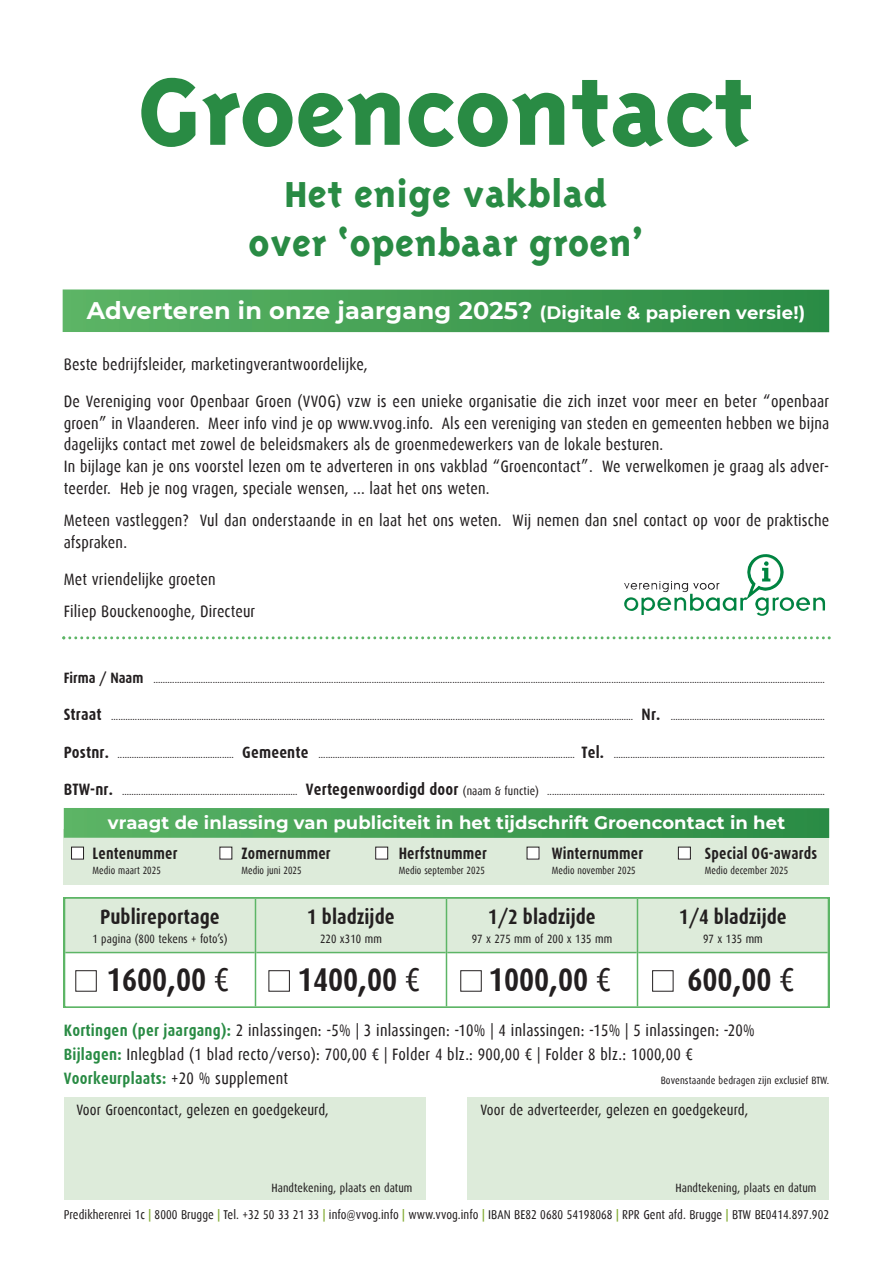
<style>
.page{position:relative;width:893px;height:1263px;background:#fff}
.page>*{position:absolute;margin:0;border:0;box-sizing:border-box;transform-origin:0 0}
.t1{font:800 108px "Triplex";color:#298b44}
.t2{font:800 42px/49.5px "Triplex";letter-spacing:.01em;color:#298b44;text-align:center}
.t3{font:700 33px "Dax Condensed";color:#231f20}
.t4{font:700 24px "Montserrat";letter-spacing:.01em;color:#fff}
.t5{font:700 21px "Dax Condensed";color:#231f20}
.t6{font:700 18px "Montserrat";letter-spacing:.005em;color:#fff}
.t7{font:16.5px/21.8px "Dax Condensed";letter-spacing:.01em;color:#231f20}
.t8{font:700 16.5px "Dax Condensed";letter-spacing:.01em;color:#231f20;scale:.95 1}
.t9{font:15px "Dax Condensed";letter-spacing:.01em;color:#231f20}
.t10{font:12.75px "Dax Condensed";letter-spacing:.005em;color:#231f20}
.t11{font:12px "Dax Condensed";letter-spacing:.01em;color:#231f20}
.t12{font:10.5px "Dax Condensed";letter-spacing:.01em;color:#231f20}
.t13{font:10.5px "Dax Condensed";letter-spacing:.01em;color:#231f20;scale:.95 1}
.s1{font-size:18px}
.s2{font-weight:700;font-size:15px}
.s3{font-weight:700;font-size:16.5px}
.s4{font-size:12px}
.s5{font-weight:400}
.s6{font-weight:700;color:#298b44}
.s7{font-weight:700;color:#87ae3b}
</style>
<div class="page">
<div style="left:64px;top:829px;width:765px;height:55px;background:#ddebda"></div>
<div style="left:64px;top:808px;width:765px;height:30px;background:linear-gradient(to right,#5cb465,#2a8b44)"></div>
<div style="left:72px;top:847px;width:12px;height:12px;background:#fff"></div>
<div style="left:71px;top:847px;width:13px;height:12px;border:1px solid #231f20"></div>
<div style="left:220px;top:847px;width:12px;height:12px;background:#fff"></div>
<div style="left:376px;top:847px;width:12px;height:12px;background:#fff"></div>
<div style="left:375px;top:847px;width:13px;height:12px;border:1px solid #231f20"></div>
<div style="left:527px;top:847px;width:12px;height:12px;background:#fff"></div>
<div style="left:678px;top:847px;width:12px;height:12px;background:#fff"></div>
<div style="left:678px;top:847px;width:13px;height:12px;border:1px solid #231f20"></div>
<svg style="left:64px;top:897px;width:765px;height:111px"></svg>
<hr style="left:255px;top:899px;width:1px;height:107px;background:#5db566">
<hr style="left:446px;top:899px;width:1px;height:107px;background:#5db566">
<hr style="left:637px;top:899px;width:1px;height:107px;background:#5db566">
<hr style="left:65px;top:952px;width:190px;height:1px;background:#5db566">
<hr style="left:256px;top:952px;width:190px;height:1px;background:#5db566">
<hr style="left:447px;top:952px;width:190px;height:1px;background:#5db566">
<hr style="left:638px;top:952px;width:190px;height:1px;background:#5db566">
<div style="left:64px;top:1097px;width:361px;height:102px;background:#ddebda"></div>
<div style="left:468px;top:1097px;width:361px;height:102px;background:#ddebda"></div>
<svg style="left:62px;top:636px;width:769px;height:3px"></svg>
<div style="left:63px;top:289px;width:766px;height:43px;background:linear-gradient(to right,#5cb465,#2a8b44)"></div>
<img style="left:624px;top:554px;width:162px;height:56px">
<div style="left:76px;top:971px;width:20px;height:20px;background:#fff"></div>
<div style="left:75px;top:970px;width:22px;height:21px;border:1px solid #231f20"></div>
<div style="left:269px;top:971px;width:20px;height:20px;background:#fff"></div>
<div style="left:268px;top:970px;width:22px;height:21px;border:1px solid #231f20"></div>
<div style="left:461px;top:971px;width:20px;height:20px;background:#fff"></div>
<div style="left:460px;top:970px;width:22px;height:21px;border:1px solid #231f20"></div>
<div style="left:653px;top:971px;width:20px;height:20px;background:#fff"></div>
<div style="left:652px;top:970px;width:21px;height:21px;border:1px solid #231f20"></div>
<h1 class="t1" style="left:138px;top:64px;width:617px">Groencontact</h1>
<h2 class="t2" style="left:249px;top:171px;width:396px">Het enige vakblad over ‘openbaar groen’</h2>
<h3 class="t4" style="left:87px;top:296px;width:720px">Adverteren in onze jaargang 2025? <span class="s1">(Digitale &amp; papieren versie!)</span></h3>
<h3 class="t7" style="left:64px;top:355px;width:305px">Beste bedrijfsleider, marketingverantwoordelijke,</h3>
<p class="t7" style="left:64px;top:391px;width:767px">De Vereniging voor Openbaar Groen (VVOG) vzw is een unieke organisatie die zich inzet voor meer en beter “openbaar groen” in Vlaanderen. Meer info vind je op www.vvog.info. Als een vereniging van steden en gemeenten hebben we bijna dagelijks contact met zowel de beleidsmakers als de groenmedewerkers van de lokale besturen.<br>In bijlage kan je ons voorstel lezen om te adverteren in ons vakblad “Groencontact”. We verwelkomen je graag als adver&shy;teerder. Heb je nog vragen, speciale wensen, ... laat het ons weten.</p>
<h3 class="t7" style="left:64px;top:511px;width:767px">Meteen vastleggen? Vul dan onderstaande in en laat het ons weten. Wij nemen dan snel contact op voor de praktische afsprake n.</h3>
<h3 class="t7" style="left:64px;top:564px;width:193px;line-height:32.2px">Met vriendelijke groeten<br>Filiep Bouckenooghe, Directeur</h3>
<p class="t12" style="left:64px;top:673px;width:763px"><span class="s2">Firma / Naam</span> ...........................................................................................................................................................................................................................................................................................</p>
<p class="t12" style="left:64px;top:711px;width:763px"><span class="s3">Straat</span> ............................................................................................................................................................................................................................ <span class="s3">Nr.</span> .................................................................</p>
<p class="t12" style="left:64px;top:748px;width:763px"><span class="s3">Postnr.</span> ................................................. <span class="s3">Gemeente</span> ............................................................................................................ <span class="s3">Tel.</span> .........................................................................................</p>
<p class="t12" style="left:64px;top:786px;width:763px"><span class="s3">BTW-nr.</span> .......................................................................... <span class="s3">Vertegenwoordigd door</span> <span class="s4">(naam &amp; functie)</span> .....................................................................................................................</p>
<h3 class="t6" style="left:108px;top:811px;width:679px">vraagt de inlassing van publiciteit in het tijdschrift Groencontact in het</h3>
<h3 class="t8" style="left:93px;top:844px;width:91px">Lentenummer</h3>
<h3 class="t8" style="left:241px;top:844px;width:96px">Zomernummer</h3>
<h3 class="t8" style="left:399px;top:844px;width:94px">Herfstnummer</h3>
<h3 class="t8" style="left:552px;top:844px;width:98px">Winternummer</h3>
<h3 class="t8" style="left:705px;top:844px;width:120px">Special OG-awards</h3>
<p class="t13" style="left:93px;top:865px;width:73px">Medio maart 2025</p>
<p class="t13" style="left:241px;top:865px;width:65px">Medio juni 2025</p>
<p class="t13" style="left:399px;top:865px;width:92px">Medio september 2025</p>
<p class="t13" style="left:552px;top:865px;width:90px">Medio november 2025</p>
<p class="t13" style="left:705px;top:865px;width:89px">Medio december 2025</p>
<h3 class="t5" style="left:100px;top:905px;width:121px">Publireportage</h3>
<p class="t11" style="left:92px;top:933px;width:137px">1 pagina (800 tekens + foto’s)</p>
<h3 class="t5" style="left:488px;top:905px;width:109px">1/2 bladzijde</h3>
<p class="t11" style="left:472px;top:933px;width:142px">97 x 275 mm of 200 x 135 mm</p>
<h3 class="t5" style="left:679px;top:905px;width:109px">1/4 bladzijde</h3>
<p class="t11" style="left:703px;top:933px;width:61px">97 x 135 mm</p>
<h3 class="t5" style="left:307px;top:905px;width:89px">1 bladzijde</h3>
<p class="t11" style="left:320px;top:933px;width:63px">220 x310 mm</p>
<h3 class="t3" style="left:107px;top:961px;width:124px">1600,00 <span class="s5">€</span></h3>
<h3 class="t3" style="left:298px;top:961px;width:124px">1400,00 <span class="s5">€</span></h3>
<h3 class="t3" style="left:489px;top:961px;width:124px">1000,00 <span class="s5">€</span></h3>
<h3 class="t3" style="left:687px;top:961px;width:108px">600,00 <span class="s5">€</span></h3>
<p class="t7" style="left:64px;top:1019px;width:693px;line-height:24px"><span class="s6">Kortingen (per jaargang):</span> 2 inlassingen: -5% | 3 inlassingen: -10% | 4 inlassingen: -15% | 5 inlassingen: -20%<br><span class="s6">Bijlagen:</span> Inlegblad (1 blad recto/verso): 700,00 € | Folder 4 blz.: 900,00 € | Folder 8 blz.: 1000,00 €<br><span class="s6">Voorkeurplaats:</span> +20 % supplement</p>
<p class="t12" style="left:661px;top:1075px;width:170px">Bovenstaande bedragen zijn exclusief BTW.</p>
<h3 class="t9" style="left:77px;top:1102px;width:254px">Voor Groencontact, gelezen en goedgekeurd,</h3>
<h3 class="t9" style="left:480px;top:1102px;width:269px">Voor de adverteerder, gelezen en goedgekeurd,</h3>
<p class="t11" style="left:271px;top:1181px;width:143px">Handtekening, plaats en datum</p>
<p class="t11" style="left:675px;top:1181px;width:143px">Handtekening, plaats en datum</p>
<p class="t10" style="left:64px;top:1208px;width:767px">Predikherenrei 1c <span class="s7">|</span> 8000 Brugge <span class="s7">|</span> Tel. +32 50 33 21 33 <span class="s7">|</span> info@vvog.info <span class="s7">|</span> www.vvog.info <span class="s7">|</span> IBAN BE82 0680 54198068 <span class="s7">|</span> RPR Gent afd. Brugge <span class="s7">|</span> BTW BE0414.897.902</p>
</div>
